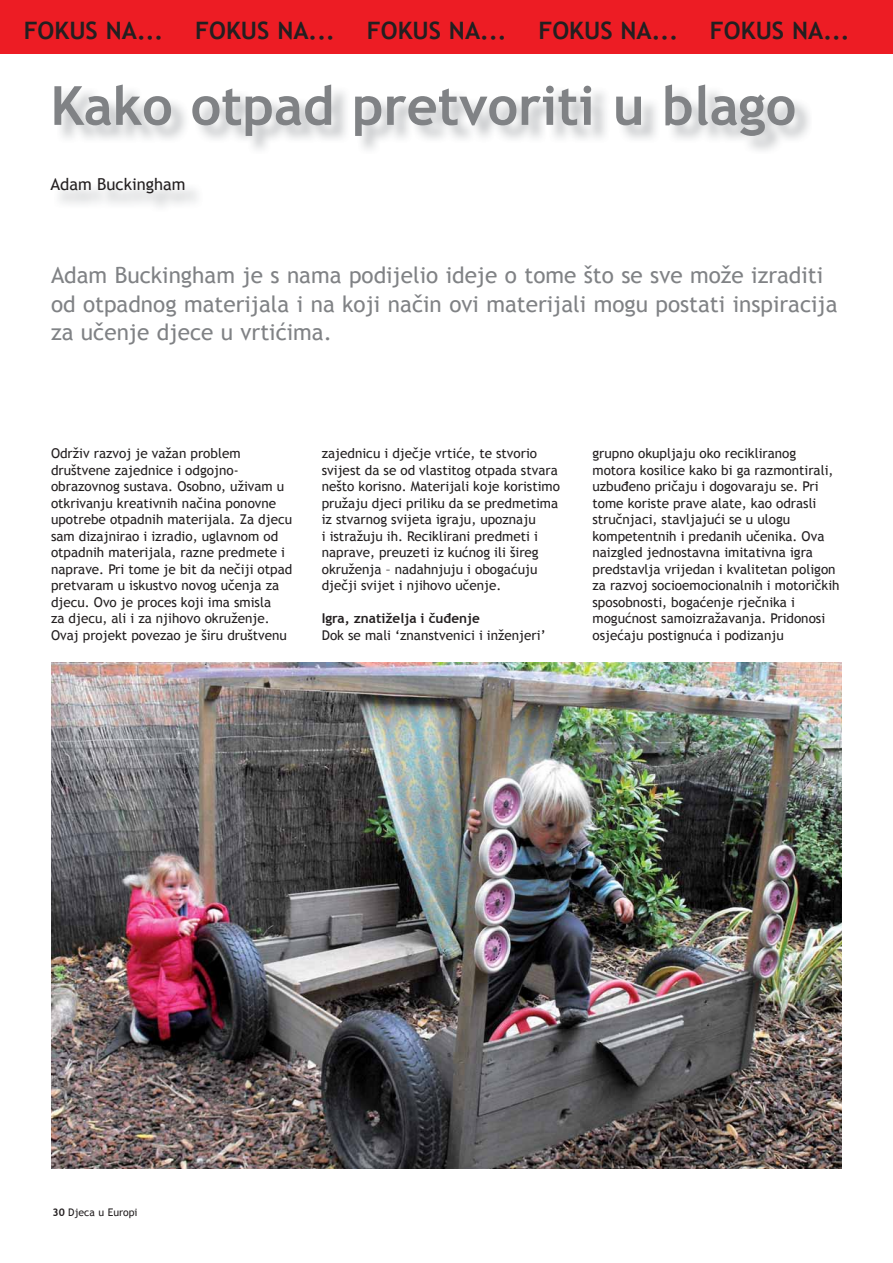
<style>
.page{position:relative;width:893px;height:1263px;background:#fff}
.page>*{position:absolute;margin:0;border:0;box-sizing:border-box;transform-origin:0 0}
.t1{font:700 54px "Trebuchet MS";color:#808285}
.t2{font:700 24px "Trebuchet MS";color:#231f20}
.t3{font:22.5px/28.5px "Trebuchet MS";color:#808285}
.t4{font:16.5px "Trebuchet MS";color:#231f20}
.t5{font:13.5px/16.5px "Trebuchet MS";color:#231f20}
.t6{font:700 13.5px "Trebuchet MS";color:#231f20}
.t7{font:10.5px "Trebuchet MS";color:#231f20}
.s1{font-weight:700}
</style>
<div class="page">
<img style="left:51px;top:663px;width:791px;height:506px">
<div style="left:0;top:0;width:893px;height:53px;background:#ed1c24"></div>
<h2 class="t2" style="left:24px;top:16px;width:141px">FOKUS NA...</h2>
<h2 class="t2" style="left:195px;top:16px;width:141px">FOKUS NA...</h2>
<h2 class="t2" style="left:367px;top:16px;width:141px">FOKUS NA...</h2>
<h2 class="t2" style="left:538px;top:16px;width:141px">FOKUS NA...</h2>
<h2 class="t2" style="left:710px;top:16px;width:141px">FOKUS NA...</h2>
<h1 class="t1" style="left:50px;top:74px;width:747px">Kako otpad pretvoriti u blago</h1>
<p class="t4" style="left:50px;top:174px;width:136px">Adam Buckingham</p>
<h3 class="t3" style="left:51px;top:261px;width:788px">Adam Buckingham je s nama podijelio ideje o tome što se sve može izraditi od otpadnog materijala i na koji način ovi materijali mogu postati inspiracija za učenje djece u vrtićima.</h3>
<p class="t5" style="left:51px;top:445px;width:243px">Održiv razvoj je važan problem društvene zajednice i odgojno&shy;obrazovnog sustava. Osobno, uživam u otkrivanju kreativnih načina ponovne upotrebe otpadnih materijala. Za djecu sam dizajnirao i izradio, uglavnom od otpadnih materijala, razne predmete i naprave. Pri tome je bit da nečiji otpad pretvaram u iskustvo novog učenja za djecu. Ovo je proces koji ima smisla<br>za djecu, ali i za njihovo okruženje.<br>Ovaj projekt povezao je širu društvenu</p>
<p class="t5" style="left:322px;top:445px;width:240px">zajednicu i dječje vrtiće, te stvorio svijest da se od vlastitog otpada stvara nešto korisno. Materijali koje koristimo pružaju djeci priliku da se predmetima iz stvarnog svijeta igraju, upoznaju<br>i istražuju ih. Reciklirani predmeti i naprave, preuzeti iz kućnog ili šireg okruženja – nadahnjuju i obogaćuju dječji svijet i njihovo učenje.</p>
<p class="t6" style="left:322px;top:610px;width:160px">Igra, znatiželja i čuđenje</p>
<p class="t5" style="left:322px;top:626px;width:225px">Dok se mali ‘znanstvenici i inženjeri’</p>
<p class="t5" style="left:592px;top:445px;width:249px">grupno okupljaju oko recikliranog motora kosilice kako bi ga razmontirali, uzbuđeno pričaju i dogovaraju se. Pri tome koriste prave alate, kao odrasli stručnjaci, stavljajući se u ulogu kompetentnih i predanih učenika. Ova naizgled jednostavna imitativna igra predstavlja vrijedan i kvalitetan poligon za razvoj socioemocionalnih i motoričkih sposobnosti, bogaćenje rječnika i mogućnost samoizražavanja. Pridonosi osjećaju postignuća i podizanju</p>
<p class="t7" style="left:53px;top:1206px;width:87px"><span class="s1">30</span> Djeca u Europi</p>
</div>
